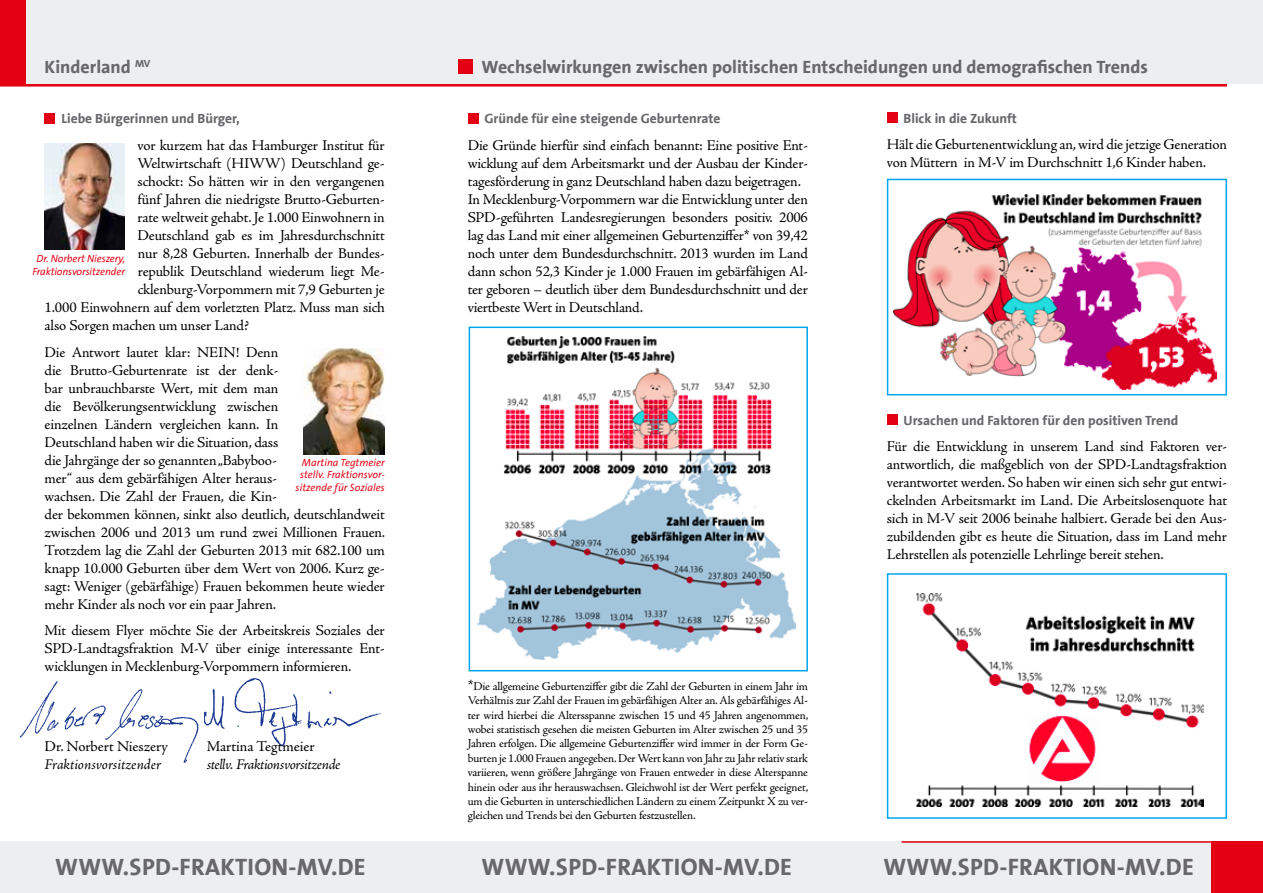
<style>
.page{position:relative;width:1263px;height:893px;background:#fff}
.page>*{position:absolute;margin:0;border:0;box-sizing:border-box;transform-origin:0 0}
.t1{font:700 24px "The Sans Office";letter-spacing:.01em;color:#68676b}
.t2{font:700 18px "The Sans Office";color:#68676b}
.t3{font:15px/18px "Adobe Jenson Pro";letter-spacing:-.015em;color:#000}
.t4{font:italic 15px "Adobe Jenson Pro";letter-spacing:-.025em;color:#000}
.t5{font:italic 15px "Adobe Jenson Pro";letter-spacing:-.005em;color:#000}
.t6{font:700 13.5px "The Sans Office";color:#68676b}
.t7{font:12px/14.4px "Adobe Jenson Pro";letter-spacing:-.02em;color:#000;text-align:justify}
.t8{font:italic 10.5px/12.6px "The Sans Office";color:#e30012;text-align:center}
.s1{font-size:15px}
</style>
<div class="page">
<hr style="left:0;top:84px;width:1227px;height:3px;background:#e30012">
<div style="left:0;top:0;width:1263px;height:84px;background:#edeeef"></div>
<div style="left:0;top:841px;width:1216px;height:52px;background:#edeeef"></div>
<div style="left:468px;top:113px;width:10px;height:10px;background:#e30012"></div>
<div style="left:887px;top:112px;width:10px;height:11px;background:#e30012"></div>
<div style="left:887px;top:414px;width:10px;height:11px;background:#e30012"></div>
<div style="left:0;top:0;width:26px;height:85px;background:#e30012"></div>
<div style="left:1212px;top:842px;width:51px;height:51px;background:#e30012"></div>
<hr style="left:901px;top:841px;width:362px;height:2px;background:#e30012">
<div style="left:458px;top:59px;width:15px;height:15px;background:#e30012"></div>
<img style="left:44px;top:144px;width:81px;height:106px">
<img style="left:477px;top:336px;width:319px;height:324px">
<div style="left:469px;top:327px;width:339px;height:344px;border:2px solid #00a6eb"></div>
<img style="left:894px;top:194px;width:322px;height:195px">
<div style="left:887px;top:179px;width:340px;height:216px;border:2px solid #00a6eb"></div>
<img style="left:917px;top:593px;width:286px;height:213px">
<div style="left:887px;top:573px;width:340px;height:246px;border:2px solid #00a6eb"></div>
<img style="left:20px;top:681px;width:179px;height:82px">
<img style="left:204px;top:678px;width:177px;height:69px">
<div style="left:45px;top:113px;width:10px;height:10px;background:#e30012"></div>
<img style="left:304px;top:348px;width:81px;height:106px">
<p class="t2" style="left:45px;top:57px;width:107px">Kinderland <sup>MV</sup></p>
<p class="t6" style="left:61px;top:112px;width:180px">Liebe Bürgerinnen und Bürger,</p>
<p class="t3" style="left:138px;top:137px;width:249px">vor kurzem hat das Hamburger Institut für</p>
<p class="t3" style="left:138px;top:155px;width:249px">Weltwirtschaft (HIWW) Deutschland ge-</p>
<p class="t3" style="left:138px;top:173px;width:249px">schockt: So hätten wir in den vergangenen</p>
<p class="t3" style="left:138px;top:191px;width:249px">fünf Jahren die niedrigste Brutto-Geburten-</p>
<p class="t3" style="left:138px;top:209px;width:249px">rate weltweit gehabt. Je 1.000 Einwohnern in</p>
<p class="t3" style="left:138px;top:227px;width:249px">Deutschland gab es im Jahresdurchschnitt</p>
<p class="t3" style="left:138px;top:245px;width:249px">nur 8,28 Geburten. Innerhalb der Bundes-</p>
<p class="t3" style="left:138px;top:263px;width:249px">republik Deutschland wiederum liegt Me-</p>
<p class="t3" style="left:138px;top:281px;width:249px">cklenburg-Vorpommern mit 7,9 Geburten je</p>
<p class="t3" style="left:45px;top:299px;width:342px">1.000 Einwohnern auf dem vorletzten Platz. Muss man sich</p>
<p class="t3" style="left:45px;top:317px;width:206px">also Sorgen machen um unser Land?</p>
<p class="t3" style="left:45px;top:343px;width:342px">Die Antwort lautet klar: NEIN! Denn<br>die Brutto-Geburtenrate ist der denk-<br>bar unbrauchbarste Wert, mit dem man<br>die Bevölkerungsentwicklung zwischen<br>einzelnen Ländern vergleichen kann. In<br>Deutschland haben wir die Situation, dass<br>die Jahrgänge der so genannten „Babyboo-<br>mer“ aus dem gebärfähigen Alter heraus-<br>wachsen. Die Zahl der Frauen, die Kin-<br>der bekommen können, sinkt also deutlich, deutschlandweit zwischen 2006 und 2013 um rund zwei Millionen Frauen.<br>Trotzdem lag die Zahl der Geburten 2013 mit 682.100 um knapp 10.000 Geburten über dem Wert von 2006. Kurz ge&shy;sagt: Weniger (gebärfähige) Frauen bekommen heute wieder mehr Kinder als noch vor ein paar Jahren.</p>
<p class="t3" style="left:45px;top:622px;width:342px;text-align:justify">Mit diesem Flyer möchte Sie der Arbeitskreis Soziales der SPD-Landtagsfraktion M-V über einige interessante Ent&shy;wicklungen in Mecklenburg-Vorpommern informieren.</p>
<p class="t8" style="left:32px;top:253px;width:94px">Dr. Norbert Nieszery,<br>Fraktionsvorsitzender</p>
<p class="t8" style="left:296px;top:456px;width:91px">Martina Tegtmeier stellv. Fraktionsvor&shy;sitzende für Soziales</p>
<p class="t3" style="left:45px;top:737px;width:125px">Dr. Norbert Nieszery</p>
<p class="t3" style="left:207px;top:737px;width:109px">Martina Tegtmeier</p>
<p class="t5" style="left:45px;top:755px;width:118px">Fraktionsvorsitzender</p>
<p class="t4" style="left:207px;top:755px;width:135px">stellv. Fraktionsvorsitzende</p>
<p class="t2" style="left:482px;top:57px;width:668px">Wechselwirkungen zwischen politischen Entscheidungen und demografischen Trends</p>
<p class="t6" style="left:484px;top:112px;width:238px">Gründe für eine steigende Geburtenrate</p>
<p class="t3" style="left:468px;top:136px;width:342px">Die Gründe hierfür sind einfach benannt: Eine positive Ent&shy;wicklung auf dem Arbeitsmarkt und der Ausbau der Kinder&shy;tagesförderung in ganz Deutschland haben dazu beigetragen.<br>In Mecklenburg-Vorpommern war die Entwicklung unter den SPD-geführten Landesregierungen besonders positiv. 2006 lag das Land mit einer allgemeinen Geburtenziffer* von 39,42 noch unter dem Bundesdurchschnitt. 2013 wurden im Land dann schon 52,3 Kinder je 1.000 Frauen im gebärfähigen Al&shy;ter geboren – deutlich über dem Bundesdurchschnitt und der viertbeste Wert in Deutschland.</p>
<p class="t7" style="left:468px;top:679px;width:342px"><span class="s1">*</span>Die allgemeine Geburtenziffer gibt die Zahl der Geburten in einem Jahr im Verhältnis zur Zahl der Frauen im gebärfähigen Alter an. Als gebärfähiges Al&shy;ter wird hierbei die Altersspanne zwischen 15 und 45 Jahren angenommen, wobei statistisch gesehen die meisten Geburten im Alter zwischen 25 und 35<br>Jahren erfolgen. Die allgemeine Geburtenziffer wird immer in der Form Ge&shy;burten je 1.000 Frauen angegeben. Der Wert kann von Jahr zu Jahr relativ stark variieren, wenn größere Jahrgänge von Frauen entweder in diese Alterspanne hinein oder aus ihr herauswachsen. Gleichwohl ist der Wert perfekt geeignet, um die Geburten in unterschiedlichen Ländern zu einem Zeitpunkt X zu ver&shy;gleichen und Trends bei den Geburten festzustellen.</p>
<p class="t6" style="left:903px;top:111px;width:115px">Blick in die Zukunft</p>
<p class="t3" style="left:887px;top:136px;width:342px">Hält die Geburtenentwicklung an, wird die jetzige Generation von Müttern in M-V im Durchschnitt 1,6 Kinder haben.</p>
<p class="t6" style="left:903px;top:413px;width:276px">Ursachen und Faktoren für den positiven Trend</p>
<p class="t3" style="left:887px;top:438px;width:342px;text-align:justify">Für die Entwicklung in unserem Land sind Faktoren ver&shy;antwortlich, die maßgeblich von der SPD-Landtagsfraktion verantwortet werden. So haben wir einen sich sehr gut entwi&shy;ckelnden Arbeitsmarkt im Land. Die Arbeitslosenquote hat sich in M-V seit 2006 beinahe halbiert. Gerade bei den Aus&shy;zubildenden gibt es heute die Situation, dass im Land mehr Lehrstellen als potenzielle Lehrlinge bereit stehen.</p>
<h1 class="t1" style="left:55px;top:855px;width:312px">WWW.SPD-FRAKTION-MV.DE</h1>
<h1 class="t1" style="left:482px;top:855px;width:312px">WWW.SPD-FRAKTION-MV.DE</h1>
<h1 class="t1" style="left:883px;top:855px;width:312px">WWW.SPD-FRAKTION-MV.DE</h1>
</div>
